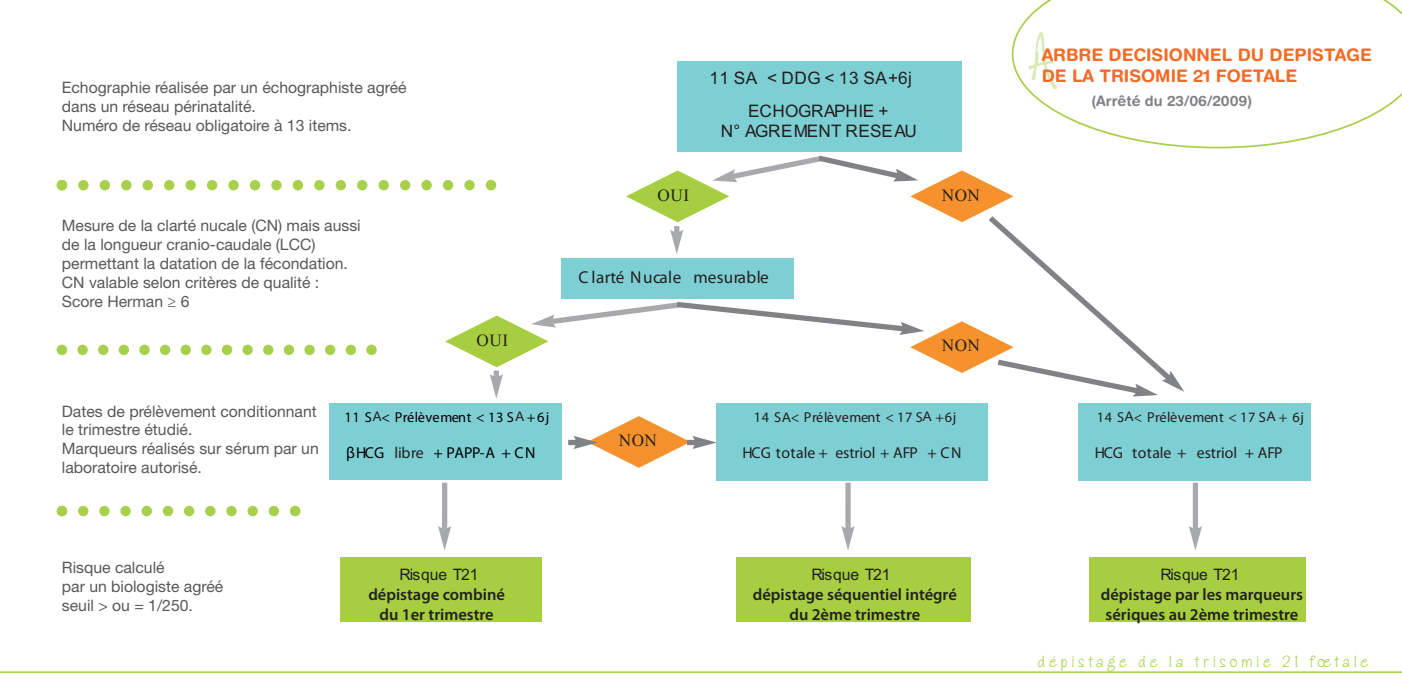
<style>
.page{position:relative;width:1402px;height:694px;background:#fff}
.page>*{position:absolute;margin:0;border:0;box-sizing:border-box;transform-origin:0 0}
.t1{font:700 17.32px/20.8px "Helvetica Rounded";color:#f36b26}
.t2{font:17.15px/33.1px "Arial";letter-spacing:.025em;color:#231f20}
.t3{font:17.15px "Helvetica";letter-spacing:.025em;color:#231f20}
.t4{font:17.15px "Arial";color:#231f20}
.t5{font:17.15px "Times New Roman";letter-spacing:.025em;color:#231f20}
.t6{font:16.62px "Zipty Do Std";letter-spacing:.25em;color:#a8d04d}
.t7{font:600 16.45px/19.8px "Myriad Pro";color:#231f20;text-align:center}
.t8{font:15.75px/18.9px "Helvetica Neue LT Std";color:#57585a}
.t9{font:700 15.75px "Arial";letter-spacing:-.005em;color:#231f20}
.t10{font:15.75px "Arial";letter-spacing:-.01em;color:#231f20}
.t11{font:700 15.75px "Arial";letter-spacing:.005em;color:#000}
.t12{font:14.35px "Helvetica";letter-spacing:.045em;color:#231f20}
.t13{font:14.35px "Helvetica";letter-spacing:.045em;color:#000}
.t14{font:700 14.35px "Helvetica Rounded";color:#808285}
.t15{font:13.3px "Arial";color:#231f20}
</style>
<div class="page">
<div style="left:329px;top:403px;width:232px;height:76px;background:#7ecfd4"></div>
<div style="left:340px;top:556px;width:201px;height:65px;background:#a6ce40"></div>
<div style="left:735px;top:556px;width:235px;height:65px;background:#a6ce40"></div>
<div style="left:1088px;top:556px;width:217px;height:65px;background:#a6ce40"></div>
<div style="left:716px;top:403px;width:271px;height:77px;background:#7ecfd4"></div>
<div style="left:1078px;top:403px;width:232px;height:77px;background:#7ecfd4"></div>
<div style="left:677px;top:61px;width:284px;height:91px;background:#7ecfd4"></div>
<div style="left:442px;top:482px;width:5px;height:48px;background:#a8a9ad"></div>
<svg style="left:438px;top:526px;width:13px;height:24px"></svg>
<div style="left:845px;top:482px;width:5px;height:48px;background:#a8a9ad"></div>
<svg style="left:841px;top:526px;width:13px;height:24px"></svg>
<div style="left:1192px;top:482px;width:5px;height:48px;background:#a8a9ad"></div>
<svg style="left:1189px;top:526px;width:12px;height:24px"></svg>
<div style="left:568px;top:439px;width:10px;height:6px;background:#808285"></div>
<svg style="left:573px;top:416px;width:143px;height:51px"></svg>
<hr style="left:0;top:671px;width:1401px;height:1px;background:#a8d04d">
<svg style="left:57px;top:155px;width:1127px;height:243px"></svg>
<svg style="left:57px;top:505px;width:222px;height:11px"></svg>
<svg style="left:290px;top:505px;width:10px;height:11px"></svg>
<svg style="left:1011px;top:0;width:390px;height:148px"></svg>
<svg style="left:1028px;top:32px;width:29px;height:57px"></svg>
<p class="t8" style="left:62px;top:79px;width:346px">Echographie réalisée par un échographiste agréé dans un réseau périnatalité.<br>Numéro de réseau obligatoire à 13 items.</p>
<p class="t8" style="left:62px;top:218px;width:300px">Mesure de la clarté nucale (CN) mais aussi de la longueur cranio-caudale (LCC) permettant la datation de la fécondation.<br>CN valable selon critères de qualité :<br>Score Herman ≥ 6</p>
<p class="t5" style="left:657px;top:183px;width:33px">OUI</p>
<p class="t2" style="left:709px;top:62px;width:49px">11 SA</p>
<p class="t2" style="left:748px;top:62px;width:166px;text-indent:19px">&lt; DDG&lt; 13 S +6j<br>ECHOGRAPHIE +</p>
<p class="t4" style="left:720px;top:120px;width:198px">N° AGREMENT RESEAU</p>
<p class="t2" style="left:875px;top:62px;width:13px">A</p>
<p class="t5" style="left:941px;top:183px;width:40px">NON</p>
<p class="t3" style="left:578px;top:270px;width:191px">C larté Nucale mesurable</p>
<p class="t5" style="left:476px;top:328px;width:33px">OUI</p>
<p class="t5" style="left:941px;top:334px;width:40px">NON</p>
<p class="t1" style="left:1041px;top:46px;width:332px">ARBRE DECISIONNEL DU DEPISTAGE<br>DE LA TRISOMIE 21 FOETALE</p>
<p class="t14" style="left:1091px;top:95px;width:162px">(Arrêté du 23/06/2009)</p>
<p class="t8" style="left:62px;top:403px;width:258px">Dates de prélèvement conditionnant le trimestre étudié.<br>Marqueurs réalisés sur sérum par un laboratoire autorisé.</p>
<p class="t15" style="left:373px;top:407px;width:10px">A</p>
<p class="t15" style="left:515px;top:407px;width:10px">A</p>
<p class="t15" style="left:782px;top:408px;width:10px">A</p>
<p class="t15" style="left:922px;top:408px;width:10px">A</p>
<p class="t15" style="left:1124px;top:407px;width:10px">A</p>
<p class="t15" style="left:1266px;top:408px;width:10px">A</p>
<p class="t13" style="left:344px;top:411px;width:206px">11 S &lt; Prélèvement &lt; 13 S +6j</p>
<p class="t11" style="left:346px;top:446px;width:40px">βHCG</p>
<p class="t11" style="left:433px;top:446px;width:103px">+ PAPP-A + CN</p>
<p class="t12" style="left:753px;top:411px;width:204px">14 S &lt; Prélèvement &lt; 17 S +6j</p>
<p class="t9" style="left:742px;top:446px;width:220px">HCG totale + estriol + AFP + CN</p>
<p class="t12" style="left:1096px;top:411px;width:208px">14 S &lt; Prélèvement &lt; 17 S + 6j</p>
<p class="t5" style="left:618px;top:429px;width:40px">NON</p>
<p class="t9" style="left:394px;top:446px;width:31px">libre</p>
<p class="t9" style="left:1094px;top:446px;width:93px">HCG totale +</p>
<p class="t9" style="left:1244px;top:446px;width:39px">+ AFP</p>
<p class="t9" style="left:1196px;top:446px;width:42px">estriol</p>
<p class="t8" style="left:62px;top:559px;width:163px">Risque calculé<br>par un biologiste agréé seuil &gt; ou = 1/250.</p>
<p class="t10" style="left:399px;top:563px;width:81px">Risque T21</p>
<p class="t10" style="left:811px;top:563px;width:81px">Risque T21</p>
<p class="t10" style="left:1160px;top:563px;width:81px">Risque T21</p>
<p class="t7" style="left:368px;top:585px;width:138px">dépistage combiné du 1er trimestre</p>
<p class="t7" style="left:752px;top:585px;width:205px">dépistage séquentiel intégré du 2ème trimestre</p>
<p class="t7" style="left:1100px;top:585px;width:204px;text-align:left">dépistage par les marqueurs sériques au 2ème trimestre</p>
<p class="t6" style="left:1037px;top:655px;width:332px">dépistage de la trisomie 21 fœtale</p>
</div>
